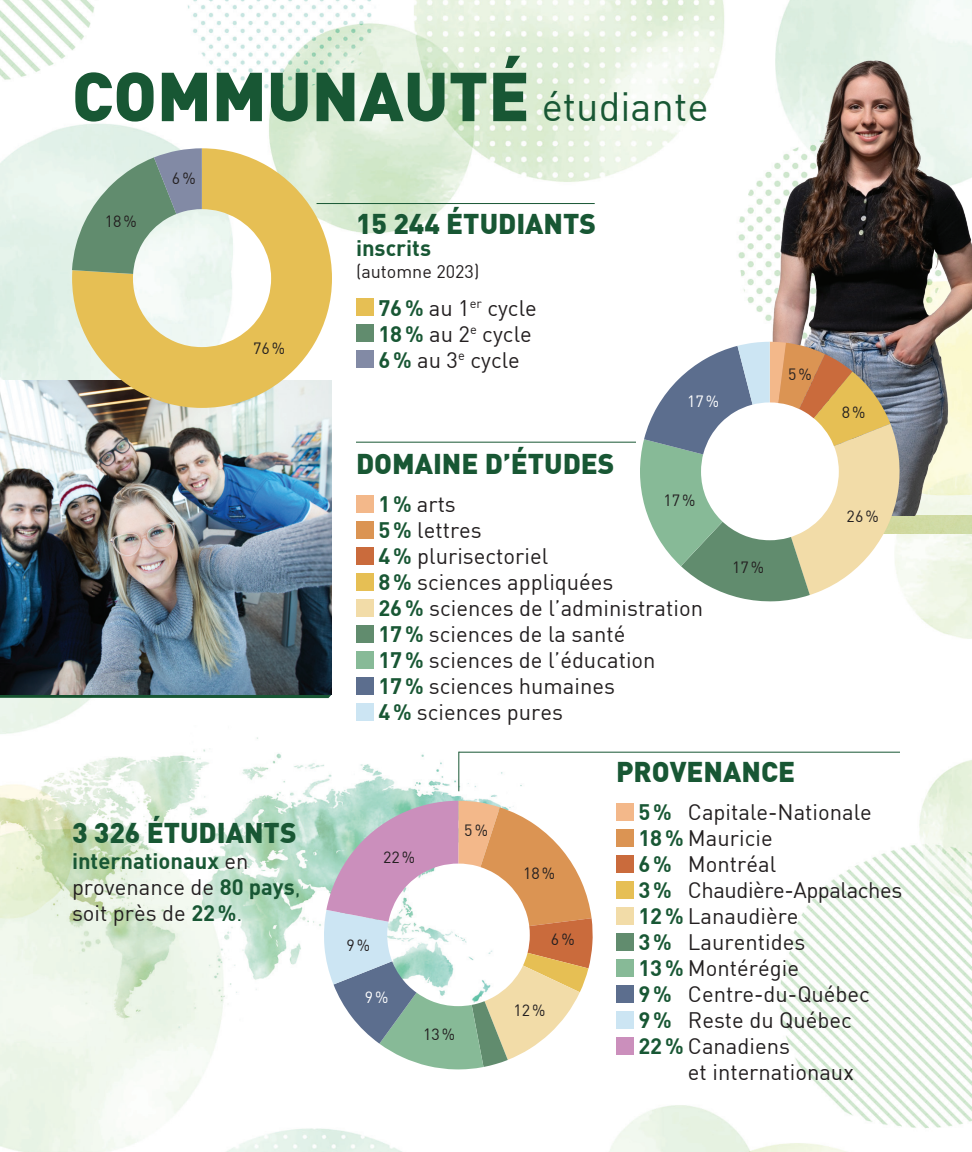
<style>
.page{position:relative;width:972px;height:1152px;background:#fff}
.page>*{position:absolute;margin:0;border:0;box-sizing:border-box;transform-origin:0 0}
.t1{font:900 68px "DIN";color:#185734}
.t2{font:900 28px "DIN";color:#185734}
.t3{font:22px/26px "DIN";color:#231f20}
.t4{font:22px "DIN";letter-spacing:-.02em;color:#231f20}
.t5{font:700 22px "DIN";color:#185734}
.t6{font:18px "DIN";color:#231f20}
.t7{font:16px "DIN";color:#231f20}
.t8{font:16px "DIN";color:#fff}
.s1{font-weight:400;font-size:40px}
.s2{font-weight:700;color:#185734}
.s3{color:#185734}
</style>
<div class="page">
<img style="left:0;top:0;width:972px;height:1152px">
<img style="left:0;top:707px;width:545px;height:360px">
<hr style="left:356px;top:442px;width:280px;height:1px;background:#185734">
<hr style="left:459px;top:752px;width:441px;height:1px;background:#185734">
<hr style="left:317px;top:203px;width:278px;height:1px;background:#185734">
<svg style="left:323px;top:801px;width:270px;height:269px"></svg>
<hr style="left:458px;top:752px;width:1px;height:39px;background:#185734">
<img style="left:900px;top:515px;width:72px;height:19px">
<img style="left:736px;top:24px;width:236px;height:491px">
<img style="left:0;top:380px;width:332px;height:314px">
<svg style="left:640px;top:342px;width:260px;height:260px"></svg>
<svg style="left:72px;top:148px;width:260px;height:260px;fill:#e6bf54"></svg>
<svg style="left:72px;top:148px;width:130px;height:126px"></svg>
<div style="left:356px;top:298px;width:17px;height:18px;background:#e6bf54"></div>
<div style="left:356px;top:324px;width:17px;height:18px;background:#618c6e"></div>
<div style="left:356px;top:350px;width:17px;height:18px;background:#828aa5"></div>
<div style="left:356px;top:495px;width:17px;height:17px;background:#f3b88a"></div>
<div style="left:356px;top:521px;width:17px;height:17px;background:#db9453"></div>
<div style="left:356px;top:547px;width:17px;height:17px;background:#ca6b3c"></div>
<div style="left:356px;top:573px;width:17px;height:17px;background:#e6bf54"></div>
<div style="left:356px;top:599px;width:17px;height:17px;background:#f2dca8"></div>
<div style="left:356px;top:625px;width:17px;height:17px;background:#618c6e"></div>
<div style="left:356px;top:651px;width:17px;height:17px;background:#87ba97"></div>
<div style="left:356px;top:677px;width:17px;height:17px;background:#5c6e8e"></div>
<div style="left:356px;top:703px;width:17px;height:17px;background:#cce5f3"></div>
<div style="left:616px;top:803px;width:17px;height:17px;background:#f3b88a"></div>
<div style="left:616px;top:829px;width:17px;height:17px;background:#db9453"></div>
<div style="left:616px;top:855px;width:17px;height:17px;background:#ca6b3c"></div>
<div style="left:616px;top:881px;width:17px;height:17px;background:#e6bf54"></div>
<div style="left:616px;top:907px;width:17px;height:17px;background:#f2dca8"></div>
<div style="left:616px;top:933px;width:17px;height:17px;background:#618c6e"></div>
<div style="left:616px;top:959px;width:17px;height:17px;background:#87ba97"></div>
<div style="left:616px;top:985px;width:17px;height:17px;background:#5c6e8e"></div>
<div style="left:616px;top:1011px;width:17px;height:17px;background:#cce5f3"></div>
<div style="left:616px;top:1037px;width:17px;height:17px;background:#cb8fbc"></div>
<h1 class="t1" style="left:72px;top:51px;width:638px">COMMUNAUTÉ <span class="s1">étudiante</span></h1>
<p class="t7" style="left:105px;top:212px;width:34px">18%</p>
<p class="t7" style="left:172px;top:169px;width:25px">6%</p>
<p class="t7" style="left:253px;top:338px;width:34px">76%</p>
<p class="t2" style="left:72px;top:814px;width:226px">3 326 ÉTUDIANTS</p>
<p class="t3" style="left:72px;top:847px;width:230px"><span class="s2">internationaux</span> en provenance de <span class="s2">80 pays</span><span class="s3">, </span>soit près de <span class="s2">22%</span><span class="s3">.</span></p>
<p class="t2" style="left:356px;top:205px;width:242px">15 244 ÉTUDIANTS</p>
<p class="t5" style="left:356px;top:233px;width:77px">inscrits</p>
<p class="t6" style="left:356px;top:260px;width:125px">(automne 2023)</p>
<p class="t3" style="left:378px;top:294px;width:160px"><span class="s2">76%</span> au 1<sup>er</sup> cycle<br><span class="s2">18%</span> au 2<sup>e</sup> cycle<br><span class="s2">6%</span> au 3<sup>e</sup> cycle</p>
<p class="t8" style="left:687px;top:391px;width:34px">17%</p>
<p class="t7" style="left:788px;top:364px;width:25px">5%</p>
<p class="t7" style="left:842px;top:402px;width:25px">8%</p>
<p class="t2" style="left:356px;top:445px;width:260px">DOMAINE D’ÉTUDES</p>
<p class="t3" style="left:378px;top:491px;width:326px"><span class="s2">1%</span> arts<br><span class="s2">5%</span> lettres<br><span class="s2">4%</span> plurisectoriel<br><span class="s2">8%</span> sciences appliquées<br><span class="s2">26%</span> sciences de l’administration<br><span class="s2">17%</span> sciences de la santé<br><span class="s2">17%</span> sciences de l’éducation<br><span class="s2">17%</span> sciences humaines<br><span class="s2">4%</span> sciences pures</p>
<p class="t2" style="left:616px;top:753px;width:181px">PROVENANCE</p>
<p class="t3" style="left:638px;top:799px;width:235px"><span class="s2">5%</span> Capitale-Nationale</p>
<p class="t3" style="left:638px;top:825px;width:136px"><span class="s2">18%</span> Mauricie</p>
<p class="t3" style="left:638px;top:851px;width:139px"><span class="s2">6%</span> Montréal</p>
<p class="t4" style="left:638px;top:877px;width:265px"><span class="s2">3%</span> Chaudière-Appalaches</p>
<p class="t3" style="left:638px;top:903px;width:162px"><span class="s2">12%</span> Lanaudière</p>
<p class="t3" style="left:638px;top:929px;width:168px"><span class="s2">3%</span> Laurentides</p>
<p class="t3" style="left:638px;top:955px;width:162px"><span class="s2">13%</span> Montérégie</p>
<p class="t3" style="left:638px;top:981px;width:233px"><span class="s2">9%</span> Centre-du-Québec</p>
<p class="t3" style="left:638px;top:1007px;width:215px"><span class="s2">9%</span> Reste du Québec</p>
<p class="t3" style="left:638px;top:1033px;width:153px"><span class="s2">22%</span> Canadiens</p>
<p class="t3" style="left:688px;top:1059px;width:167px">et internationaux</p>
<p class="t7" style="left:663px;top:490px;width:34px">17%</p>
<p class="t7" style="left:847px;top:506px;width:34px">26%</p>
<p class="t7" style="left:732px;top:557px;width:34px">17%</p>
<p class="t7" style="left:464px;top:821px;width:25px">5%</p>
<p class="t7" style="left:383px;top:847px;width:34px">22%</p>
<p class="t7" style="left:523px;top:863px;width:34px">18%</p>
<p class="t7" style="left:551px;top:930px;width:25px">6%</p>
<p class="t7" style="left:346px;top:935px;width:25px">9%</p>
<p class="t8" style="left:365px;top:987px;width:25px">9%</p>
<p class="t7" style="left:514px;top:1000px;width:34px">12%</p>
<p class="t7" style="left:423px;top:1025px;width:34px">13%</p>
</div>
